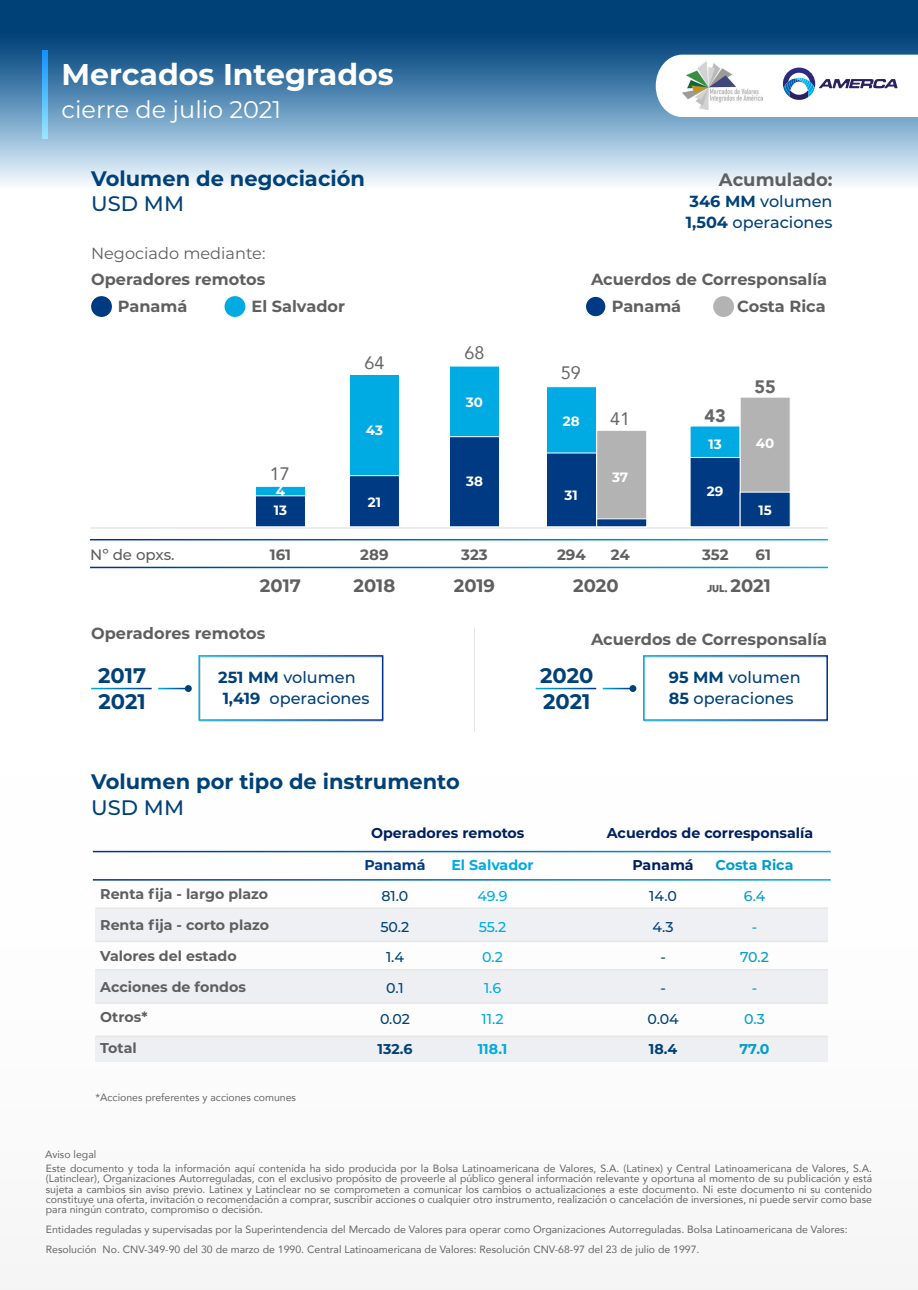
<style>
.page{position:relative;width:918px;height:1290px;background:#fff}
.page>*{position:absolute;margin:0;border:0;box-sizing:border-box;transform-origin:0 0}
.t1{font:700 30px "Montserrat";color:#fff}
.t2{font:24px "Montserrat";color:#fff}
.t3{font:700 21.15px/25.3px "Montserrat";color:#004178}
.t4{font:700 21px "Montserrat";color:#004178}
.t5{font:500 21px "Montserrat";color:#004178}
.t6{font:700 18px "Montserrat";color:#5f5f5f}
.t7{font:18px "Avenir";color:#666}
.t8{font:900 18px "Avenir";color:#666}
.t9{font:700 16.2px/27.5px "Montserrat";color:#5f5f5f}
.t10{font:16.2px "Montserrat";color:#5f5f5f}
.t11{font:500 16.05px/21.1px "Montserrat";color:#004178}
.t12{font:700 15px "Montserrat";color:#5f5f5f}
.t13{font:500 15px "Montserrat";color:#5f5f5f}
.t14{font:700 14.25px/30.8px "Montserrat";color:#5f5f5f}
.t15{font:700 14.25px "Montserrat";color:#001f60}
.t16{font:500 14.25px/30.8px "Montserrat";color:#004178;text-align:center}
.t17{font:500 14.25px/30.8px "Montserrat";color:#00abe4;text-align:center}
.t18{font:700 14.25px "Montserrat";color:#00abe4}
.t19{font:700 14.25px "Montserrat";color:#009ec9}
.t20{font:500 14.25px/30.8px "Montserrat";color:#009ec9;text-align:center}
.t21{font:700 14.25px "Montserrat";color:#004178}
.t22{font:700 14.25px "Montserrat";color:#003a83}
.t23{font:700 13.5px "Montserrat";color:#fff}
.t24{font:10.5px/10.2px "Avenir";color:#666;text-align:justify}
.t25{font:700 9px "LEMONMILK";color:#5f5f5f}
.s1{font-weight:700}
.s2{font-family:"Montserrat";font-size:18px}
</style>
<div class="page">
<svg style="left:0;top:0;width:918px;height:185px;background:#5c8cb2"></svg>
<div style="left:95px;top:908px;width:733px;height:33px;background:#eff0f4"></div>
<div style="left:95px;top:969px;width:733px;height:33px;background:#eeeff3"></div>
<div style="left:95px;top:1036px;width:733px;height:26px;background:#edeff2"></div>
<hr style="left:95px;top:907px;width:733px;height:2px;background:#e6e6e6">
<hr style="left:95px;top:941px;width:733px;height:1px;background:#e6e6e6">
<hr style="left:95px;top:969px;width:733px;height:1px;background:#e6e6e6">
<hr style="left:95px;top:1002px;width:733px;height:2px;background:#e6e6e6">
<hr style="left:95px;top:1036px;width:733px;height:1px;background:#e6e6e6">
<svg style="left:42px;top:51px;width:5px;height:88px"></svg>
<div style="left:91px;top:296px;width:21px;height:21px;background:#003a83;border-radius:50%"></div>
<div style="left:225px;top:296px;width:20px;height:21px;background:#00abe4;border-radius:50%"></div>
<div style="left:713px;top:296px;width:21px;height:21px;background:#b3b3b3;border-radius:50%"></div>
<div style="left:585px;top:296px;width:21px;height:21px;background:#003a83;border-radius:50%"></div>
<div style="left:585px;top:295px;width:22px;height:23px;border:2px solid #fff;border-radius:50%"></div>
<svg style="left:656px;top:55px;width:262px;height:62px"></svg>
<div style="left:690px;top:426px;width:51px;height:92px;background:#00abe4"></div>
<div style="left:255px;top:486px;width:51px;height:41px;background:#00abe4;border:1px solid #fff"></div>
<div style="left:546px;top:386px;width:51px;height:141px;background:#00abe4;border:1px solid #fff"></div>
<div style="left:449px;top:366px;width:51px;height:161px;background:#00abe4;border:1px solid #fff"></div>
<div style="left:349px;top:374px;width:51px;height:153px;background:#00abe4;border:1px solid #fff"></div>
<hr style="left:90px;top:527px;width:738px;height:2px;background:#e6e6e6">
<div style="left:255px;top:495px;width:51px;height:32px;background:#003a83;border:1px solid #fff"></div>
<div style="left:596px;top:430px;width:51px;height:97px;background:#b3b3b3;border:1px solid #fff"></div>
<div style="left:449px;top:436px;width:51px;height:91px;background:#003a83;border:1px solid #fff"></div>
<div style="left:349px;top:475px;width:51px;height:52px;background:#003a83;border:1px solid #fff"></div>
<div style="left:740px;top:397px;width:51px;height:121px;background:#b3b3b3;border:1px solid #fff"></div>
<div style="left:690px;top:457px;width:51px;height:70px;background:#003a83;border:1px solid #fff"></div>
<div style="left:740px;top:492px;width:51px;height:35px;background:#003a83"></div>
<div style="left:546px;top:453px;width:51px;height:74px;background:#003a83;border:1px solid #fff"></div>
<div style="left:596px;top:518px;width:51px;height:9px;background:#003a83;border:1px solid #fff"></div>
<svg style="left:158px;top:688px;width:27px;height:1px"></svg>
<div style="left:185px;top:685px;width:7px;height:7px;background:#004178;border-radius:50%"></div>
<div style="left:198px;top:655px;width:185px;height:66px;border:2px solid #fff"></div>
<svg style="left:603px;top:688px;width:26px;height:1px"></svg>
<div style="left:629px;top:685px;width:7px;height:7px;background:#004178;border-radius:50%"></div>
<div style="left:643px;top:655px;width:185px;height:66px;border:2px solid #fff"></div>
<hr style="left:474px;top:627px;width:1px;height:105px;background:#e6e6e6">
<h1 class="t1" style="left:62px;top:53px;width:334px">Mercados Integrados</h1>
<h2 class="t2" style="left:62px;top:93px;width:221px">cierre de julio 2021</h2>
<h3 class="t4" style="left:91px;top:163px;width:275px">Volumen de negociación</h3>
<h3 class="t5" style="left:91px;top:189px;width:94px">USD MM</h3>
<h3 class="t10" style="left:91px;top:243px;width:176px">Negociado mediante:</h3>
<h3 class="t9" style="left:252px;top:265px;width:95px;text-indent:-161px">Operadores remotos<br>El Salvador</h3>
<h3 class="t9" style="left:118px;top:292px;width:71px">Panamá</h3>
<h3 class="t7" style="left:364px;top:348px;width:22px">64</h3>
<h3 class="t7" style="left:270px;top:459px;width:22px">17</h3>
<p class="t23" style="left:276px;top:481px;width:11px">4</p>
<p class="t23" style="left:274px;top:500px;width:15px">13</p>
<p class="t23" style="left:366px;top:420px;width:19px">43</p>
<p class="t23" style="left:368px;top:493px;width:15px">21</p>
<h3 class="t7" style="left:465px;top:338px;width:22px">68</h3>
<p class="t23" style="left:466px;top:393px;width:19px">30</p>
<p class="t23" style="left:466px;top:472px;width:18px">38</p>
<h3 class="t6" style="left:719px;top:166px;width:115px">Acumulado:</h3>
<h3 class="t11" style="left:686px;top:190px;width:148px"><span class="s1">346 MM</span> volumen<br><span class="s1">1,504</span> operaciones</h3>
<h3 class="t9" style="left:591px;top:265px;width:238px;text-align:right">Acuerdos de Corresponsalía<br>Costa Rica</h3>
<h3 class="t9" style="left:612px;top:292px;width:71px">Panamá</h3>
<h3 class="t7" style="left:561px;top:358px;width:22px">59</h3>
<p class="t23" style="left:563px;top:411px;width:18px">28</p>
<p class="t23" style="left:565px;top:485px;width:15px">31</p>
<h3 class="t7" style="left:610px;top:404px;width:22px">41</h3>
<p class="t23" style="left:612px;top:467px;width:18px">37</p>
<h3 class="t8" style="left:704px;top:400px;width:23px">43</h3>
<p class="t23" style="left:708px;top:435px;width:15px">13</p>
<p class="t23" style="left:707px;top:481px;width:18px">29</p>
<h3 class="t8" style="left:755px;top:371px;width:23px">55</h3>
<p class="t23" style="left:756px;top:434px;width:20px">40</p>
<p class="t23" style="left:759px;top:500px;width:15px">15</p>
<h3 class="t13" style="left:90px;top:544px;width:86px">Nº de opxs.</h3>
<h3 class="t12" style="left:270px;top:544px;width:23px">161</h3>
<h3 class="t12" style="left:360px;top:544px;width:30px">289</h3>
<h3 class="t12" style="left:461px;top:544px;width:28px">323</h3>
<h3 class="t12" style="left:557px;top:544px;width:30px">294</h3>
<h3 class="t12" style="left:611px;top:544px;width:21px">24</h3>
<h3 class="t12" style="left:702px;top:544px;width:28px">352</h3>
<h3 class="t12" style="left:756px;top:544px;width:17px">61</h3>
<h3 class="t6" style="left:260px;top:572px;width:42px">2017</h3>
<h3 class="t6" style="left:354px;top:572px;width:43px">2018</h3>
<h3 class="t6" style="left:454px;top:572px;width:43px">2019</h3>
<h3 class="t6" style="left:573px;top:572px;width:47px">2020</h3>
<p class="t25" style="left:707px;top:582px;width:66px">JUL. <span class="s2">2021</span></p>
<h3 class="t9" style="left:91px;top:619px;width:176px">Operadores remotos</h3>
<h3 class="t9" style="left:591px;top:625px;width:238px">Acuerdos de Corresponsalía</h3>
<h3 class="t3" style="left:98px;top:662px;width:49px">2017<br>2021</h3>
<h3 class="t11" style="left:218px;top:666px;width:153px"><span class="s1">251 MM</span> volumen<br><span class="s1">1,419</span> operaciones</h3>
<h3 class="t11" style="left:669px;top:666px;width:133px"><span class="s1">95 MM</span> volumen<br><span class="s1">85</span> operaciones</h3>
<h3 class="t3" style="left:540px;top:662px;width:55px">2020<br>2021</h3>
<h3 class="t4" style="left:91px;top:767px;width:370px">Volumen por tipo de instrumento</h3>
<h3 class="t5" style="left:91px;top:792px;width:94px">USD MM</h3>
<h3 class="t14" style="left:100px;top:878px;width:170px">Renta fija - largo plazo<br>Renta fija - corto plazo<br>Valores del estado<br>Acciones de fondos<br>Otros*<br>Total</h3>
<p class="t24" style="left:95px;top:1092px;width:202px">*Acciones preferentes y acciones comunes</p>
<p class="t24" style="left:45px;top:1149px;width:53px">Aviso legal</p>
<h3 class="t15" style="left:371px;top:823px;width:155px">Operadores remotos</h3>
<h3 class="t15" style="left:607px;top:823px;width:208px">Acuerdos de corresponsalía</h3>
<h3 class="t22" style="left:364px;top:855px;width:63px">Panamá</h3>
<h3 class="t16" style="left:380px;top:880px;width:31px">81.0<br>50.2<br>1.4<br>0.1<br>0.02</h3>
<h3 class="t21" style="left:377px;top:1039px;width:37px">132.6</h3>
<h3 class="t18" style="left:451px;top:855px;width:84px">El Salvador</h3>
<h3 class="t17" style="left:478px;top:880px;width:32px">49.9<br>55.2<br>0.2<br>1.6<br>11.2</h3>
<h3 class="t18" style="left:478px;top:1039px;width:31px">118.1</h3>
<h3 class="t15" style="left:632px;top:855px;width:63px">Panamá</h3>
<h3 class="t16" style="left:647px;top:880px;width:33px">14.0<br>4.3<br>-<br>-<br>0.04</h3>
<h3 class="t21" style="left:649px;top:1039px;width:30px">18.4</h3>
<h3 class="t19" style="left:716px;top:855px;width:79px">Costa Rica</h3>
<h3 class="t20" style="left:740px;top:880px;width:31px">6.4 -<br>70.2 -<br>0.3</h3>
<h3 class="t19" style="left:739px;top:1039px;width:32px">77.0</h3>
<p class="t24" style="left:46px;top:1163px;width:828px">Este documento y toda la información aquí contenida ha sido producida por la Bolsa Latinoamericana de Valores, S.A. (Latinex) y Central Latinoamericana de Valores, S.A. (Latinclear), Organizaciones Autorreguladas, con el exclusivo propósito de proveerle al público general información relevante y oportuna al momento de su publicación y está sujeta a cambios sin aviso previo. Latinex y Latinclear no se comprometen a comunicar los cambios o actualizaciones a este documento. Ni este documento ni su contenido constituye una oferta, invitación o recomendación a comprar, suscribir acciones o cualquier otro instrumento, realización o cancelación de inversiones, ni puede servir como base para ningún contrato, compromiso o decisión.</p>
<p class="t24" style="left:46px;top:1219px;width:803px;line-height:20.2px">Entidades reguladas y supervisadas por la Superintendencia del Mercado de Valores para operar como Organizaciones Autorreguladas. Bolsa Latinoamericana de Valores:<br>Resolución No. CNV-349-90 del 30 de marzo de 1990. Central Latinoamericana de Valores: Resolución CNV-68-97 del 23 de julio de 1997.</p>
</div>
